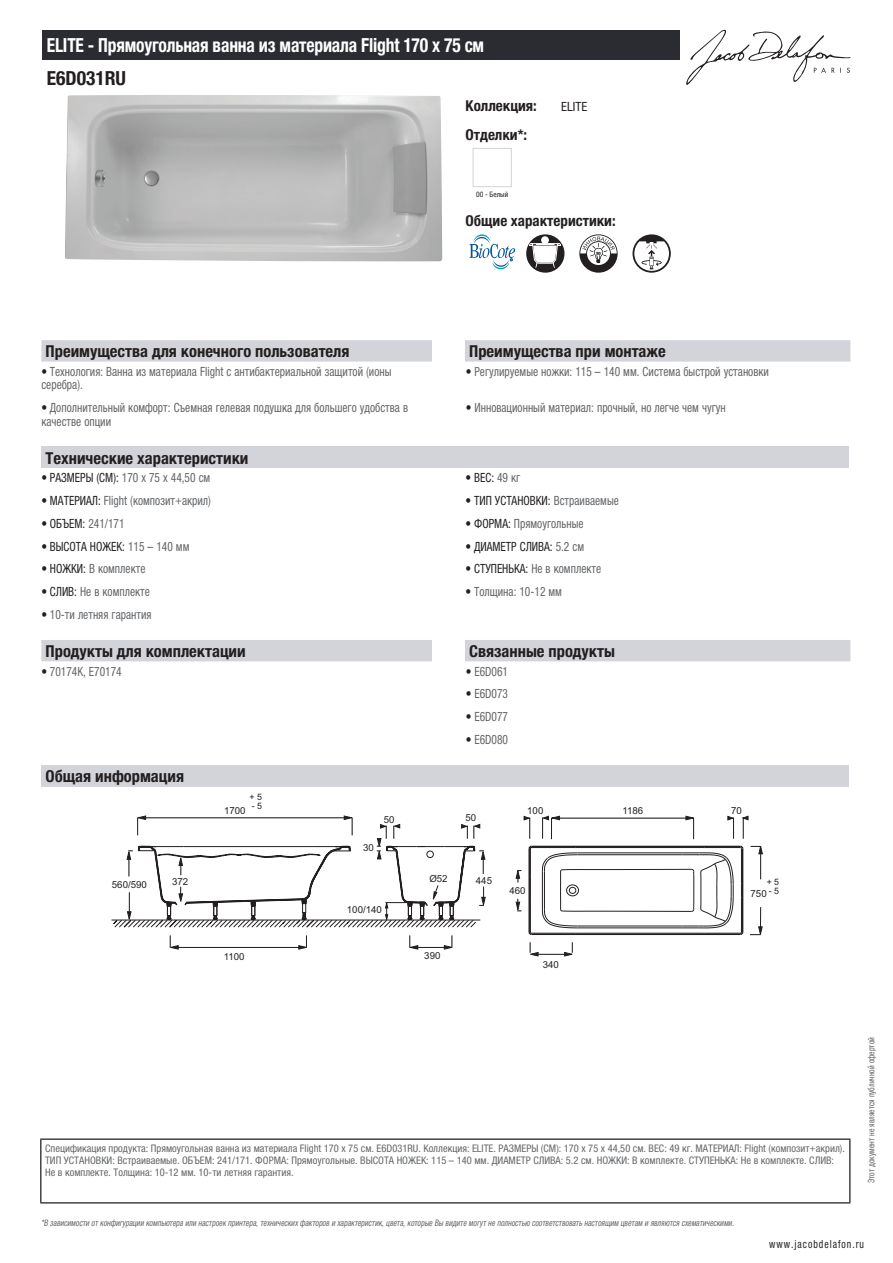
<style>
.page{position:relative;width:893px;height:1263px;background:#fff}
.page>*{position:absolute;margin:0;border:0;box-sizing:border-box;transform-origin:0 0}
.t1{font:700 condensed 19.5px "Helvetica Neue LTCYR";letter-spacing:-.01em;color:#fff;scale:.9 1}
.t2{font:700 condensed 19.5px "Helvetica Neue LTCYR";color:#231f20}
.t3{font:700 condensed 16.5px "Helvetica Neue LTCYR";color:#231f20}
.t4{font:700 condensed 15px "Helvetica Neue LTCYR";color:#231f20}
.t5{font:condensed 12.75px/13.5px "Helvetica Neue LTCYR";color:#626568;scale:.9 1}
.t6{font:condensed 12.75px "Helvetica Neue LTCYR";color:#231f20;scale:.9 1}
.t7{font:condensed 12.75px "Helvetica Neue LTCYR";color:#231f20}
.t8{font:condensed 11.25px "Helvetica Neue LTCYR";letter-spacing:.1em;color:#231f20;scale:.87 1}
.t9{font:condensed 10.5px/12px "Helvetica Neue LTCYR";color:#626568}
.t10{font:9.75px "Arial";color:#231f20}
.t11{font:italic condensed 9px "Helvetica Neue LTCYR";color:#626568;scale:.87 1}
.t12{font:condensed 9px "Helvetica Neue LTCYR";color:#626568;scale:.87 1}
.t13{font:8.85px "Arial";color:#231f20}
.t14{font:condensed 7.5px "Helvetica Neue LTCYR";color:#231f20}
.s1{color:#231f20}
.s2{color:#626568}
</style>
<div class="page">
<svg style="left:686px;top:30px;width:164px;height:55px"></svg>
<img style="left:65px;top:95px;width:377px;height:166px">
<div style="left:473px;top:148px;width:39px;height:39px;border:1px solid #d3d4da"></div>
<svg style="left:469px;top:234px;width:46px;height:35px"></svg>
<div style="left:526px;top:234px;width:38px;height:39px;background:#231f20;border-radius:50%"></div>
<div style="left:541px;top:236px;width:8px;height:8px;background:#fff;border-radius:50%"></div>
<svg style="left:529px;top:243px;width:32px;height:25px"></svg>
<svg style="left:579px;top:234px;width:39px;height:39px"></svg>
<svg style="left:632px;top:234px;width:39px;height:39px"></svg>
<div style="left:41px;top:340px;width:809px;height:22px;background:#d3d4da"></div>
<div style="left:432px;top:340px;width:33px;height:22px;background:#fff"></div>
<div style="left:41px;top:447px;width:808px;height:21px;background:#d3d4da"></div>
<div style="left:41px;top:640px;width:809px;height:21px;background:#d3d4da"></div>
<div style="left:432px;top:640px;width:33px;height:21px;background:#fff"></div>
<div style="left:41px;top:765px;width:808px;height:21px;background:#d3d4da"></div>
<hr style="left:412px;top:947px;width:35px;height:1px;background:#231f20">
<svg style="left:409px;top:935px;width:10px;height:15px"></svg>
<svg style="left:443px;top:935px;width:10px;height:15px"></svg>
<hr style="left:172px;top:947px;width:129px;height:1px;background:#231f20">
<svg style="left:169px;top:935px;width:10px;height:15px"></svg>
<svg style="left:298px;top:935px;width:9px;height:15px"></svg>
<hr style="left:112px;top:920px;width:368px;height:1px;background:#231f20">
<svg style="left:515px;top:815px;width:248px;height:142px"></svg>
<svg style="left:113px;top:815px;width:373px;height:113px"></svg>
<div style="left:427px;top:851px;width:7px;height:7px;border:1px solid #231f20;border-radius:50%"></div>
<div style="left:43px;top:30px;width:637px;height:30px;background:#2a2c32"></div>
<hr style="left:40px;top:1138px;width:810px;height:2px;background:#040503">
<hr style="left:40px;top:1140px;width:1px;height:62px;background:#040503">
<hr style="left:849px;top:1140px;width:1px;height:62px;background:#040503">
<hr style="left:40px;top:1202px;width:810px;height:1px;background:#040503">
<h1 class="t1" style="left:47px;top:34px;width:487px">ELITE - Прямоугольная ванна из материала Flight 170 х 75 см</h1>
<h1 class="t2" style="left:47px;top:67px;width:81px">E6D031RU</h1>
<p class="t4" style="left:466px;top:97px;width:73px">Коллекция:</p>
<p class="t7" style="left:561px;top:99px;width:27px">ELITE</p>
<p class="t4" style="left:466px;top:126px;width:63px">Отделки*:</p>
<p class="t14" style="left:476px;top:190px;width:34px">00 - Белый</p>
<p class="t4" style="left:466px;top:212px;width:152px">Общие характеристики:</p>
<p class="t3" style="left:46px;top:342px;width:305px">Преимущества для конечного пользователя</p>
<p class="t3" style="left:469px;top:342px;width:198px">Преимущества при монтаже</p>
<p class="t5" style="left:41px;top:365px;width:391px"><span class="s1">•</span> Технология: Ванна из материала Flight с антибактериальной защитой (ионы серебра).</p>
<p class="t5" style="left:466px;top:365px;width:338px"><span class="s1">•</span> Регулируемые ножки: 115 – 140 мм. Система быстрой установки</p>
<p class="t5" style="left:41px;top:401px;width:409px"><span class="s1">•</span> Дополнительный комфорт: Съемная гелевая подушка для большего удобства в качестве опции</p>
<p class="t5" style="left:466px;top:401px;width:290px"><span class="s1">•</span> Инновационный материал: прочный, но легче чем чугун</p>
<p class="t3" style="left:46px;top:449px;width:204px">Технические характеристики</p>
<p class="t5" style="left:41px;top:471px;width:189px"><span class="s1">• РАЗМЕРЫ (СМ):</span> 170 x 75 x 44,50 см</p>
<p class="t6" style="left:466px;top:471px;width:62px">• ВЕС: <span class="s2">49 кг</span></p>
<p class="t5" style="left:41px;top:494px;width:190px"><span class="s1">• МАТЕРИАЛ:</span> Flight (композит+акрил)</p>
<p class="t6" style="left:466px;top:493px;width:172px">• ТИП УСТАНОВКИ: <span class="s2">Встраиваемые</span></p>
<p class="t6" style="left:41px;top:516px;width:94px">• ОБЪЕМ: <span class="s2">241/171</span></p>
<p class="t5" style="left:466px;top:517px;width:133px"><span class="s1">• ФОРМА:</span> Прямоугольные</p>
<p class="t6" style="left:41px;top:539px;width:166px">• ВЫСОТА НОЖЕК: <span class="s2">115 – 140 мм</span></p>
<p class="t6" style="left:466px;top:539px;width:133px">• ДИАМЕТР СЛИВА: <span class="s2">5.2 см</span></p>
<p class="t5" style="left:41px;top:562px;width:117px"><span class="s1">• НОЖКИ:</span> В комплекте</p>
<p class="t5" style="left:466px;top:562px;width:152px"><span class="s1">• СТУПЕНЬКА:</span> Не в комплекте</p>
<p class="t5" style="left:41px;top:585px;width:122px"><span class="s1">• СЛИВ:</span> Не в комплекте</p>
<p class="t5" style="left:466px;top:585px;width:109px"><span class="s1">•</span> Толщина: 10-12 мм</p>
<p class="t5" style="left:41px;top:607px;width:124px"><span class="s1">•</span> 10-ти летняя гарантия</p>
<p class="t3" style="left:46px;top:642px;width:202px">Продукты для комплектации</p>
<p class="t3" style="left:469px;top:642px;width:147px">Связанные продукты</p>
<p class="t5" style="left:41px;top:664px;width:91px"><span class="s1">•</span> 70174K, E70174</p>
<p class="t5" style="left:466px;top:664px;width:48px"><span class="s1">•</span> E6D061</p>
<p class="t5" style="left:466px;top:687px;width:48px"><span class="s1">•</span> E6D073</p>
<p class="t5" style="left:466px;top:710px;width:48px"><span class="s1">•</span> E6D077</p>
<p class="t5" style="left:466px;top:732px;width:48px"><span class="s1">•</span> E6D080</p>
<p class="t3" style="left:46px;top:767px;width:140px">Общая информация</p>
<p class="t13" style="left:250px;top:791px;width:14px">+ 5</p>
<p class="t13" style="left:252px;top:800px;width:12px">- 5</p>
<p class="t10" style="left:224px;top:804px;width:23px">1700</p>
<p class="t10" style="left:363px;top:841px;width:12px">30</p>
<p class="t10" style="left:384px;top:813px;width:12px">50</p>
<p class="t10" style="left:465px;top:811px;width:12px">50</p>
<p class="t10" style="left:429px;top:872px;width:20px">Ø52</p>
<p class="t10" style="left:112px;top:878px;width:36px">560/590</p>
<p class="t10" style="left:476px;top:874px;width:18px">445</p>
<p class="t10" style="left:172px;top:875px;width:18px">372</p>
<p class="t10" style="left:347px;top:903px;width:36px">100/140</p>
<p class="t10" style="left:224px;top:950px;width:22px">1100</p>
<p class="t10" style="left:424px;top:949px;width:18px">390</p>
<p class="t10" style="left:527px;top:804px;width:18px">100</p>
<p class="t10" style="left:731px;top:804px;width:12px">70</p>
<p class="t10" style="left:622px;top:805px;width:22px">1186</p>
<p class="t10" style="left:509px;top:884px;width:18px">460</p>
<p class="t10" style="left:543px;top:958px;width:18px">340</p>
<p class="t13" style="left:767px;top:876px;width:14px">+ 5</p>
<p class="t13" style="left:769px;top:885px;width:12px">- 5</p>
<p class="t10" style="left:751px;top:887px;width:18px">750</p>
<p class="t9" style="left:45px;top:1142px;width:801px">Спецификация продукта: Прямоугольная ванна из материала Flight 170 х 75 см. E6D031RU. Коллекция: ELITE. РАЗМЕРЫ (СМ): 170 x 75 x 44,50 см. ВЕС: 49 кг. МАТЕРИАЛ: Flight (композит+акрил).<br>ТИП УСТАНОВКИ: Встраиваемые. ОБЪЕМ: 241/171. ФОРМА: Прямоугольные. ВЫСОТА НОЖЕК: 115 – 140 мм. ДИАМЕТР СЛИВА: 5.2 см. НОЖКИ: В комплекте. СТУПЕНЬКА: Не в комплекте. СЛИВ:<br>Не в комплекте. Толщина: 10-12 мм. 10-ти летняя гарантия.</p>
<p class="t11" style="left:41px;top:1218px;width:800px">*В зависимости отконфигурации компьютера или настроек принтера,техническихфакторов и характеристик,цвета,которые Вы видите могутне полностью соответствоватьнастоящим цветам и являются схематическими.</p>
<p class="t12" style="left:866px;top:1183px;width:169px;rotate:-90deg">Этот документ не является публичной офертой</p>
<p class="t8" style="left:769px;top:1237px;width:110px">www.jacobdelafon.ru</p>
</div>
